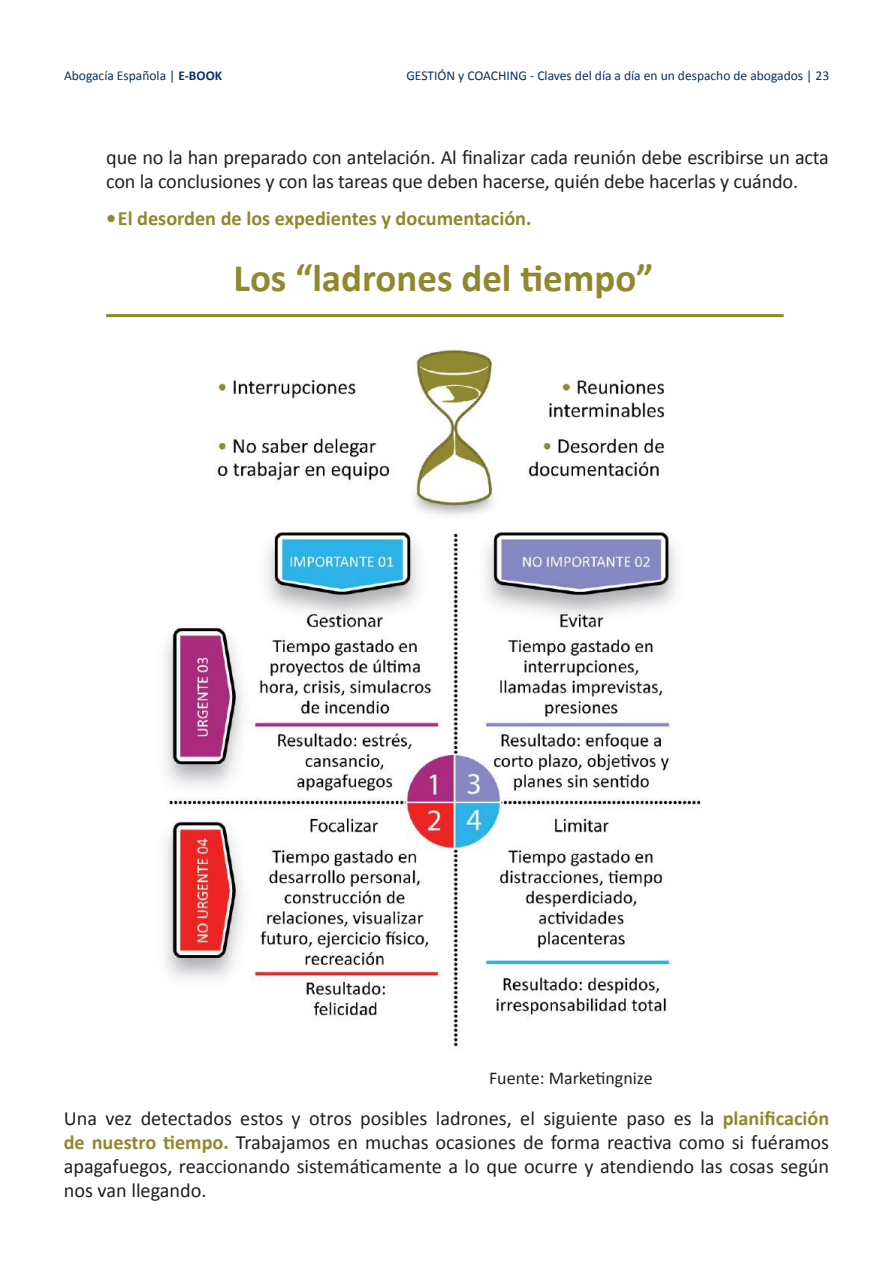
<style>
.page{position:relative;width:893px;height:1263px;background:#fff}
.page>*{position:absolute;margin:0;border:0;box-sizing:border-box;transform-origin:0 0}
.t1{font:700 39px "Calibri";color:#90882c}
.t2{font:20.25px/24px "Calibri";letter-spacing:-.01em;color:#231f20}
.t3{font:700 20.25px "Calibri";color:#90882c}
.t4{font:18px "Calibri";color:#231f20}
.t5{font:13.5px "Calibri";color:#003468}
.s1{font-weight:700}
.s2{font-weight:700;color:#90882c}
</style>
<div class="page">
<hr style="left:106px;top:314px;width:678px;height:3px;background:#90882c">
<img style="left:166px;top:349px;width:535px;height:698px">
<p class="t5" style="left:64px;top:67px;width:160px">Abogacía Española | <span class="s1">E-BOOK</span></p>
<p class="t5" style="left:406px;top:67px;width:424px">GESTIÓN y COACHING - Claves del día a día en un despacho de abogados | 23</p>
<p class="t2" style="left:106px;top:145px;width:724px">que no la han preparado con antelación. Al finalizar cada reunión debe escribirse un acta con la conclusiones y con las tareas que deben hacerse, quién debe hacerlas y cuándo.</p>
<p class="t3" style="left:106px;top:205px;width:427px">•El desorden de los expedientes y documentación.</p>
<h1 class="t1" style="left:233px;top:254px;width:421px">Los “ladrones del tiempo”</h1>
<p class="t4" style="left:489px;top:1067px;width:165px">Fuente: Marketingnize</p>
<p class="t2" style="left:64px;top:1107px;width:767px;text-align:justify">Una vez detectados estos y otros posibles ladrones, el siguiente paso es la <span class="s2">planificación de nuestro tiempo.</span> Trabajamos en muchas ocasiones de forma reactiva como si fuéramos apagafuegos, reaccionando sistemáticamente a lo que ocurre y atendiendo las cosas según nos van llegando.</p>
</div>
